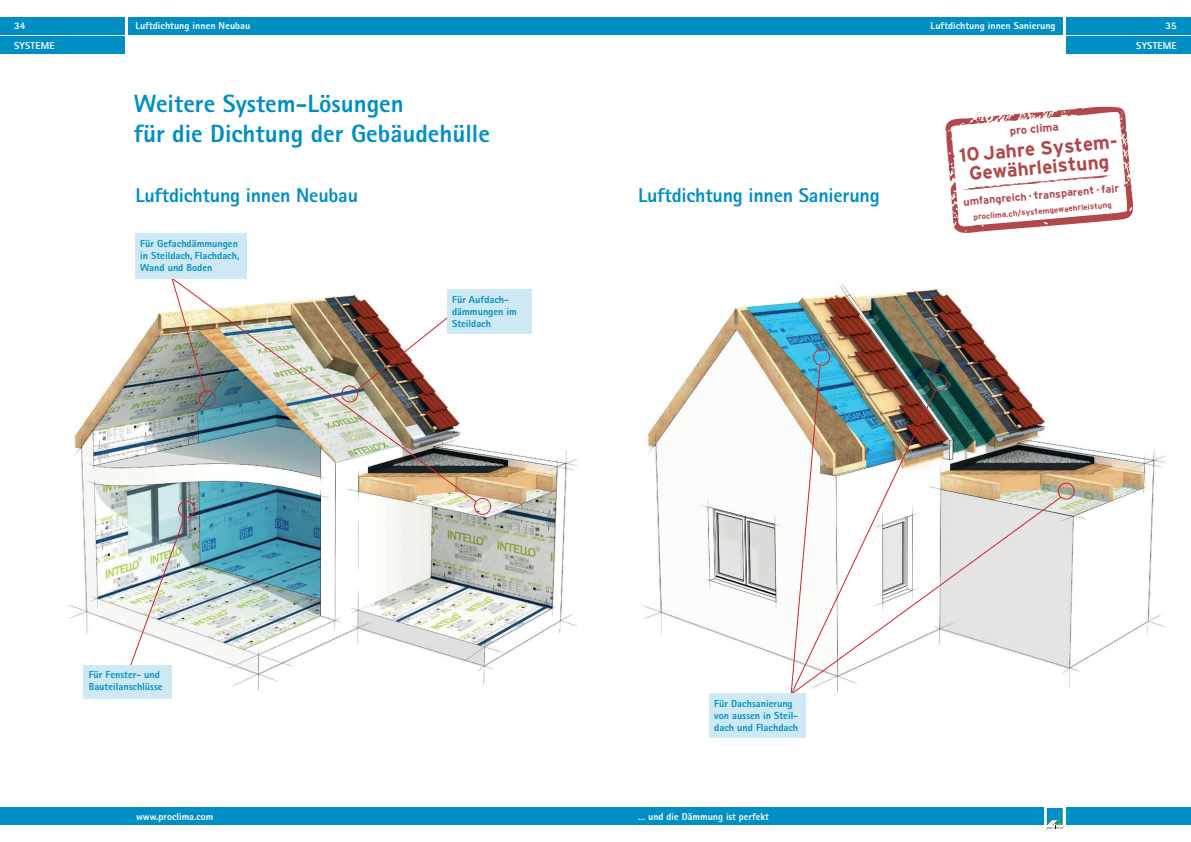
<style>
.page{position:relative;width:1191px;height:842px;background:#fff}
.page>*{position:absolute;margin:0;border:0;box-sizing:border-box;transform-origin:0 0}
.t1{font:800 25px/30px "Rotis Sans Serif Pro";color:#008fc5}
.t2{font:800 20px "Rotis Sans Serif Pro";letter-spacing:-.01em;color:#008fc5}
.t3{font:700 19.1px/19.1px "Interstate";color:#b2484c;text-align:center}
.t4{font:700 11.3px "Interstate";color:#b2484c}
.t5{font:700 10.7px "Interstate";color:#b2484c}
.t6{font:800 10.2px/11.9px "Rotis Sans Serif Pro";color:#008fc5}
.t7{font:800 10px "Rotis Sans Serif Pro";letter-spacing:.005em;color:#fff}
.t8{font:700 8px "Interstate";color:#b2484c}
</style>
<div class="page">
<div style="left:595px;top:808px;width:448px;height:17px;background:#008fc5"></div>
<div style="left:0;top:808px;width:595px;height:17px;background:#008fc5"></div>
<div style="left:1066px;top:808px;width:125px;height:17px;background:#008fc5"></div>
<svg style="left:1046px;top:808px;width:18px;height:22px"></svg>
<div style="left:1066px;top:17px;width:125px;height:17px;background:#008fc5"></div>
<div style="left:0;top:17px;width:125px;height:17px;background:#008fc5"></div>
<div style="left:595px;top:17px;width:468px;height:17px;background:#008fc5"></div>
<div style="left:128px;top:17px;width:467px;height:17px;background:#008fc5"></div>
<img style="left:641px;top:284px;width:525px;height:431px">
<img style="left:68px;top:266px;width:510px;height:433px">
<svg style="left:128px;top:516px;width:58px;height:153px"></svg>
<img style="left:171px;top:277px;width:306px;height:226px">
<svg style="left:936px;top:496px;width:125px;height:199px"></svg>
<div style="left:813px;top:349px;width:17px;height:17px;border:1px solid #d1232a;border-radius:50%"></div>
<div style="left:1057px;top:483px;width:17px;height:16px;border:1px solid #d1232a;border-radius:50%"></div>
<div style="left:930px;top:374px;width:17px;height:17px;border:1px solid #d1232a;border-radius:50%"></div>
<img style="left:821px;top:389px;width:115px;height:306px">
<svg style="left:790px;top:364px;width:31px;height:331px"></svg>
<div style="left:474px;top:498px;width:17px;height:17px;border:1px solid #d1232a;border-radius:50%"></div>
<div style="left:341px;top:386px;width:17px;height:16px;border:1px solid #d1232a;border-radius:50%"></div>
<div style="left:199px;top:390px;width:16px;height:17px;border:1px solid #d1232a;border-radius:50%"></div>
<div style="left:178px;top:501px;width:17px;height:17px;border:1px solid #d1232a;border-radius:50%"></div>
<svg style="left:945px;top:106px;width:188px;height:127px"></svg>
<div style="left:709px;top:693px;width:96px;height:45px;background:#cee8f4"></div>
<div style="left:135px;top:233px;width:111px;height:46px;background:#cee8f4"></div>
<div style="left:447px;top:289px;width:84px;height:45px;background:#cee8f4"></div>
<div style="left:83px;top:664px;width:89px;height:34px;background:#cee8f4"></div>
<div style="left:1066px;top:37px;width:125px;height:17px;background:#008fc5"></div>
<div style="left:0;top:37px;width:125px;height:17px;background:#008fc5"></div>
<p class="t7" style="left:14px;top:19px;width:13px">34</p>
<p class="t7" style="left:135px;top:19px;width:116px">Luftdichtung innen Neubau</p>
<p class="t7" style="left:930px;top:19px;width:126px">Luftdichtung innen Sanierung</p>
<p class="t7" style="left:1165px;top:19px;width:13px">35</p>
<p class="t7" style="left:9px;top:39px;width:42px">SYSTEME</p>
<p class="t7" style="left:14px;top:39px;width:42px">SYSTEME</p>
<p class="t7" style="left:1136px;top:39px;width:42px">SYSTEME</p>
<h1 class="t1" style="left:134px;top:88px;width:358px">Weitere System-Lösungen<br>für die Dichtung der Gebäudehülle</h1>
<h2 class="t2" style="left:135px;top:182px;width:224px">Luftdichtung innen Neubau</h2>
<p class="t6" style="left:140px;top:238px;width:101px">Für Gefachdämmungen in Steildach, Flachdach,<br>Wand und Boden</p>
<p class="t6" style="left:452px;top:294px;width:66px">Für Aufdach&shy;dämmungen im<br>Steildach</p>
<h2 class="t2" style="left:638px;top:182px;width:243px">Luftdichtung innen Sanierung</h2>
<p class="t4" style="left:1009px;top:125px;width:51px;rotate:-5deg">pro clima</p>
<h3 class="t3" style="left:958px;top:146px;width:162px;rotate:-5deg">10 Jahre System-<br>Gewährleistung</h3>
<p class="t5" style="left:963px;top:196px;width:157px;rotate:-5deg">umfangreich · transparent · fair</p>
<p class="t8" style="left:973px;top:212px;width:140px;rotate:-5deg">proclima.ch/systemgewaehrleistung</p>
<p class="t6" style="left:89px;top:669px;width:75px">Für Fenster- und<br>Bauteilanschlüsse</p>
<p class="t6" style="left:714px;top:697px;width:85px">Für Dachsanierung von aussen in Steil&shy;dach und Flachdach</p>
<p class="t7" style="left:136px;top:810px;width:79px">www.proclima.com</p>
<p class="t7" style="left:638px;top:810px;width:132px">… und die Dämmung ist perfekt</p>
</div>
